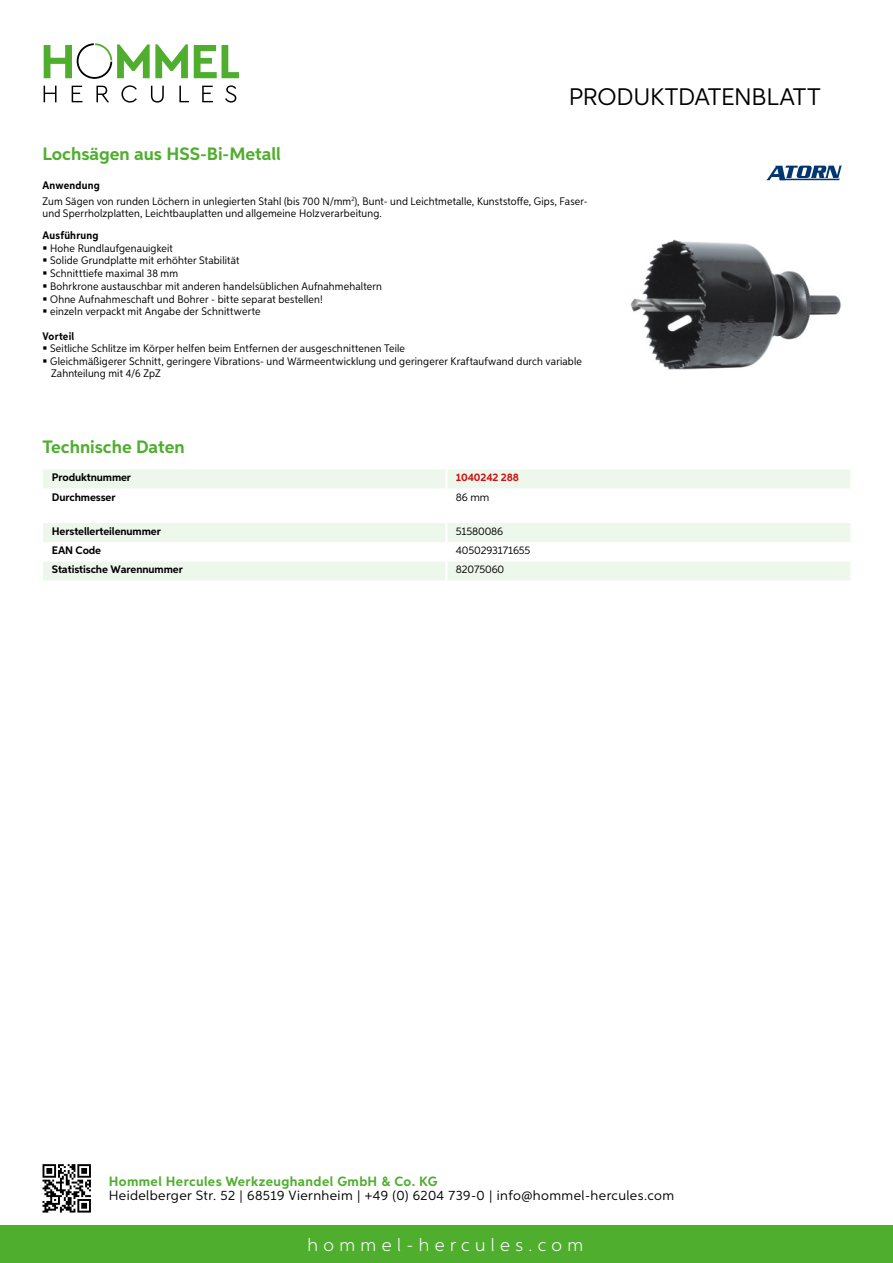
<style>
.page{position:relative;width:893px;height:1263px;background:#fff}
.page>*{position:absolute;margin:0;border:0;box-sizing:border-box;transform-origin:0 0}
.t1{font:24px "Aspira";letter-spacing:-.01em;color:#000}
.t2{font:700 18px "Aspira";color:#50ae2f}
.t3{font:300 18px "Aspira";letter-spacing:.3em;color:#fff}
.t4{font:13.5px "Aspira";letter-spacing:.03em;color:#000}
.t5{font:700 13.5px "Aspira";letter-spacing:.03em;color:#50ae2f}
.t6{font:10.95px/12.8px "Aspira Nar";letter-spacing:.015em;color:#000}
.t7{font:700 10.95px "Aspira";letter-spacing:-.01em;color:#000}
.t8{font:10.95px "Aspira";letter-spacing:-.01em;color:#000}
.t9{font:700 10.95px "Aspira Nar";letter-spacing:.02em;color:#000}
.t10{font:700 10.95px "Aspira";letter-spacing:-.01em;color:#cd1013}
.s1{font-weight:700}
</style>
<div class="page">
<div style="left:0;top:1226px;width:893px;height:37px;background:#50ae2f"></div>
<svg style="left:43px;top:1164px;width:48px;height:48px"></svg>
<svg style="left:194px;top:45px;width:45px;height:33px"></svg>
<svg style="left:44px;top:43px;width:144px;height:36px"></svg>
<svg style="left:44px;top:86px;width:13px;height:16px"></svg>
<svg style="left:72px;top:86px;width:10px;height:16px"></svg>
<svg style="left:96px;top:86px;width:13px;height:16px"></svg>
<svg style="left:121px;top:85px;width:16px;height:18px"></svg>
<svg style="left:151px;top:86px;width:13px;height:17px"></svg>
<svg style="left:179px;top:86px;width:10px;height:16px"></svg>
<svg style="left:202px;top:86px;width:11px;height:16px"></svg>
<svg style="left:225px;top:85px;width:11px;height:18px"></svg>
<div style="left:43px;top:470px;width:807px;height:18px;background:#eef7eb"></div>
<svg style="left:43px;top:523px;width:807px;height:58px"></svg>
<hr style="left:445px;top:561px;width:3px;height:20px;background:#fff">
<img style="left:630px;top:239px;width:212px;height:131px">
<svg style="left:766px;top:166px;width:76px;height:14px"></svg>
<h1 class="t1" style="left:569px;top:82px;width:253px">Produktdatenblatt</h1>
<h2 class="t2" style="left:43px;top:142px;width:240px">Lochsägen aus HSS-Bi-Metall</h2>
<p class="t6" style="left:43px;top:178px;width:546px;line-height:15.1px"><span class="s1">Anwendung<br></span>Zum Sägen von runden Löchern in unlegierten Stahl (bis 700 N/mm<sup>2</sup>), Bunt- und Leichtmetalle, Kunststoffe, Gips, Faser-</p>
<p class="t6" style="left:43px;top:206px;width:341px">und Sperrholzplatten, Leichtbauplatten und allgemeine Holzverarbeitung.</p>
<p class="t9" style="left:43px;top:228px;width:58px">Ausführung</p>
<p class="t6" style="left:50px;top:241px;width:333px">Hohe Rundlaufgenauigkeit<br>Solide Grundplatte mit erhöhter Stabilität<br>Schnitttiefe maximal 38 mm<br>Bohrkrone austauschbar mit anderen handelsüblichen Aufnahmehaltern Ohne Aufnahmeschaft und Bohrer - bitte separat bestellen!<br>einzeln verpackt mit Angabe der Schnittwerte</p>
<p class="t9" style="left:43px;top:329px;width:33px">Vorteil</p>
<p class="t6" style="left:50px;top:342px;width:533px">Seitliche Schlitze im Körper helfen beim Entfernen der ausgeschnittenen Teile<br>Gleichmäßigerer Schnitt, geringere Vibrations- und Wärmeentwicklung und geringerer Kraftaufwand durch variable<br>Zahnteilung mit 4/6 ZpZ</p>
<h2 class="t2" style="left:43px;top:435px;width:144px">Technische Daten</h2>
<p class="t7" style="left:52px;top:471px;width:81px">Produktnummer</p>
<p class="t10" style="left:456px;top:471px;width:65px">1040242 288</p>
<p class="t7" style="left:52px;top:490px;width:65px">Durchmesser</p>
<p class="t8" style="left:456px;top:490px;width:35px">86 mm</p>
<p class="t7" style="left:52px;top:525px;width:111px">Herstellerteilenummer</p>
<p class="t8" style="left:456px;top:525px;width:49px">51580086</p>
<p class="t7" style="left:52px;top:544px;width:51px">EAN Code</p>
<p class="t8" style="left:456px;top:544px;width:76px">4050293171655</p>
<p class="t7" style="left:52px;top:563px;width:132px">Statistische Warennummer</p>
<p class="t8" style="left:456px;top:563px;width:50px">82075060</p>
<p class="t5" style="left:109px;top:1172px;width:330px">Hommel Hercules Werkzeughandel GmbH &amp; Co. KG</p>
<p class="t4" style="left:109px;top:1187px;width:567px">Heidelberger Str. 52 | 68519 Viernheim | +49 (0) 6204 739-0 | info@hommel-hercules.com</p>
<h2 class="t3" style="left:307px;top:1234px;width:277px">hommel-hercules.com</h2>
</div>
